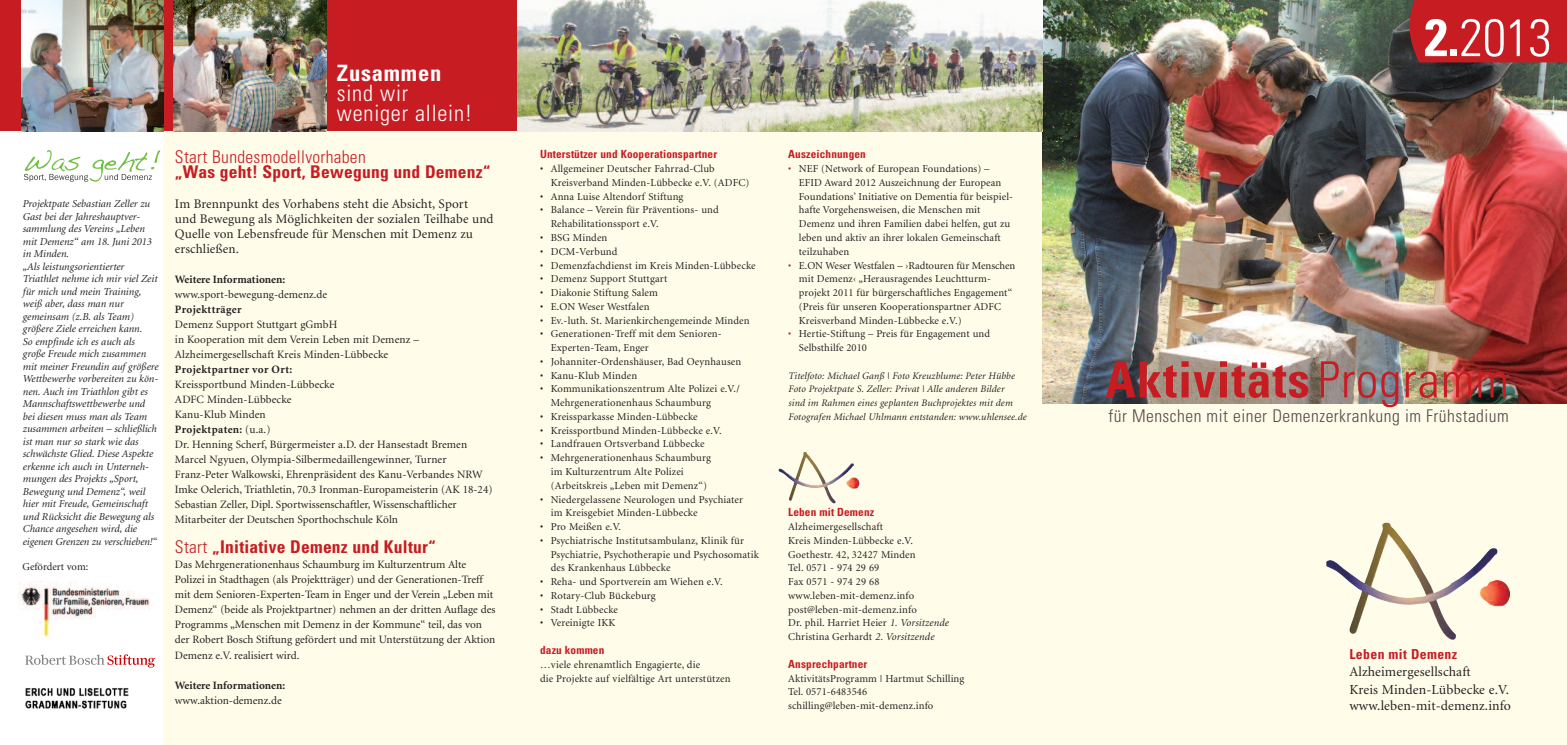
<style>
.page{position:relative;width:1567px;height:745px;background:#fff}
.page>*{position:absolute;margin:0;border:0;box-sizing:border-box;transform-origin:0 0}
.t1{font:300 condensed 52.5px "Univers";color:#fff}
.t2{font:700 condensed 50px "Univers";letter-spacing:.02em;color:#c71c22}
.t3{font:300 condensed 22.5px/20px "Univers";letter-spacing:.035em;color:#fff}
.t4{font:700 condensed 22.5px "Univers";letter-spacing:.035em;color:#fff}
.t5{font:700 condensed 17.5px "Univers";letter-spacing:.015em;color:#c71c22}
.t6{font:300 condensed 17.5px "Univers";letter-spacing:.025em;color:#574748}
.t7{font:300 condensed 17.5px "Univers";letter-spacing:.02em;color:#c71c22}
.t8{font:13.75px/17.5px "Minion";letter-spacing:.01em;color:#231f20}
.t9{font:700 condensed 13.75px "Univers";letter-spacing:.025em;color:#c71c22}
.t10{font:13.12px/15px "Minion";letter-spacing:.01em;color:#231f20}
.t11{font:11.25px/15px "Minion";color:#231f20}
.t12{font:700 condensed 11.25px "Univers";letter-spacing:.015em;color:#c71c22}
.t13{font:700 11.25px "Minion";letter-spacing:.005em;color:#231f20}
.t14{font:700 11.25px "Minion";letter-spacing:.03em;color:#231f20}
.t15{font:10.62px/13.8px "Minion";letter-spacing:.01em;color:#231f20}
.t16{font:italic 10.62px/12.5px "Minion";color:#231f20}
.t17{font:italic 10px/13.8px "Minion";letter-spacing:.015em;color:#231f20}
.s1{font-weight:700}
.s2{font-weight:300}
.s3{color:#c71c22}
.s4{font-style:italic}
</style>
<div class="page">
<div style="left:163px;top:131px;width:879px;height:613px;background:#fffdea"></div>
<img style="left:1042px;top:0;width:524px;height:404px">
<div style="left:1042px;top:404px;width:524px;height:340px;background:#fffdea"></div>
<div style="left:0;top:0;width:1042px;height:131px;background:#c71c22"></div>
<div style="left:1409px;top:0;width:157px;height:62px;background:#c71c22"></div>
<img style="left:1326px;top:522px;width:183px;height:117px">
<img style="left:778px;top:452px;width:81px;height:51px">
<img style="left:21px;top:0;width:142px;height:131px">
<img style="left:517px;top:0;width:525px;height:131px">
<svg style="left:25px;top:654px;width:130px;height:13px"></svg>
<img style="left:25px;top:688px;width:104px;height:21px">
<img style="left:19px;top:581px;width:131px;height:56px">
<img style="left:174px;top:0;width:152px;height:131px">
<svg style="left:24px;top:150px;width:136px;height:31px"></svg>
<p class="t16" style="left:23px;top:198px;width:137px">Projektpate Sebastian Zeller zu<br>Gast bei der Jahreshauptver&shy;sammlung des Vereins „Leben mit Demenz“ am 18. Juni 2013 in Minden.<br>„Als leistungsorientierter<br>Triathlet nehme ich mir viel Zeit für mich und mein Training, weiß aber, dass man nur gemeinsam (z.B. als Team) größere Ziele erreichen kann.<br>So empfinde ich es auch als große Freude mich zusammen mit meiner Freundin auf größere<br>Wettbewerbe vorbereiten zu kön&shy;nen. Auch im Triathlon gibt es<br>Mannschaftswettbewerbe und bei diesen muss man als Team zusammen arbeiten – schließlich ist man nur so stark wie das schwächste Glied. Diese Aspekte erkenne ich auch in Unterneh&shy;mungen des Projekts „Sport,<br>Bewegung und Demenz“, weil hier mit Freude, Gemeinschaft und Rücksicht die Bewegung als<br>Chance angesehen wird, die eigenen Grenzen zu verschieben!“</p>
<p class="t15" style="left:23px;top:560px;width:67px">Gefördert vom:</p>
<h3 class="t4" style="left:337px;top:65px;width:106px">Zusammen</h3>
<h3 class="t3" style="left:337px;top:85px;width:137px">sind wir weniger allein!</h3>
<h3 class="t7" style="left:175px;top:150px;width:192px">Start Bundesmodellvorhaben</h3>
<h3 class="t5" style="left:175px;top:165px;width:317px">„Was geht! Sport, Bewegung und Demenz“</h3>
<p class="t10" style="left:175px;top:197px;width:320px">Im Brennpunkt des Vorhabens steht die Absicht, Sport<br>und Bewegung als Möglichkeiten der sozialen Teilhabe und Quelle von Lebensfreude für Menschen mit Demenz zu erschließen.</p>
<p class="t13" style="left:175px;top:275px;width:112px">Weitere Informationen:</p>
<p class="t11" style="left:175px;top:288px;width:154px">www.sport-bewegung-demenz.de</p>
<p class="t14" style="left:175px;top:305px;width:68px">Projektträger</p>
<p class="t11" style="left:175px;top:318px;width:245px">Demenz Support Stuttgart gGmbH<br>in Kooperation mit dem Verein Leben mit Demenz –<br>Alzheimergesellschaft Kreis Minden-Lübbecke</p>
<p class="t14" style="left:175px;top:365px;width:119px">Projektpartner vor Ort:</p>
<p class="t11" style="left:175px;top:378px;width:319px">Kreissportbund Minden-Lübbecke<br>ADFC Minden-Lübbecke<br>Kanu-Klub Minden<br><span class="s1">Projektpaten:</span> (u.a.)<br>Dr. Henning Scherf, Bürgermeister a.D. der Hansestadt Bremen Marcel Ngyuen, Olympia-Silbermedaillengewinner, Turner Franz-Peter Walkowski, Ehrenpräsident des Kanu-Verbandes NRW Imke Oelerich, Triathletin, 70.3 Ironman-Europameisterin (AK 18-24)<br>Sebastian Zeller, Dipl. Sportwissenschaftler, Wissenschaftlicher Mitarbeiter der Deutschen Sporthochschule Köln</p>
<h3 class="t5" style="left:175px;top:540px;width:262px"><span class="s2">Start</span> „Initiative Demenz und Kultur“</h3>
<p class="t11" style="left:175px;top:558px;width:322px">Das Mehrgenerationenhaus Schaumburg im Kulturzentrum Alte Polizei in Stadthagen (als Projektträger) und der Generationen-Treff mit dem Senioren-Experten-Team in Enger und der Verein „Leben mit Demenz“ (beide als Projektpartner) nehmen an der dritten Auflage des Programms „Menschen mit Demenz in der Kommune“ teil, das von der Robert Bosch Stiftung gefördert und mit Unterstützung der Aktion Demenz e.V. realisiert wird.</p>
<p class="t13" style="left:175px;top:680px;width:112px">Weitere Informationen:</p>
<p class="t11" style="left:175px;top:693px;width:108px">www.aktion-demenz.de</p>
<p class="t12" style="left:540px;top:150px;width:178px">Unterstützer und Kooperationspartner</p>
<p class="t15" style="left:550px;top:163px;width:200px;text-indent:-11px">• Allgemeiner Deutscher Fahrrad-Club<br>Kreisverband Minden-Lübbecke e.V. (ADFC)</p>
<p class="t15" style="left:540px;top:190px;width:145px">• Anna Luise Altendorf Stiftung</p>
<p class="t15" style="left:550px;top:204px;width:170px;text-indent:-11px">• Balance – Verein für Präventions- und<br>Rehabilitationssport e.V.</p>
<p class="t15" style="left:540px;top:231px;width:69px">• BSG Minden</p>
<p class="t15" style="left:540px;top:245px;width:79px">• DCM-Verbund</p>
<p class="t15" style="left:540px;top:259px;width:217px">• Demenzfachdienst im Kreis Minden-Lübbecke</p>
<p class="t15" style="left:540px;top:273px;width:129px">• Demenz Support Stuttgart</p>
<p class="t15" style="left:540px;top:286px;width:119px">• Diakonie Stiftung Salem</p>
<p class="t15" style="left:540px;top:300px;width:111px">• E.ON Weser Westfalen</p>
<p class="t15" style="left:540px;top:314px;width:211px">• Ev.-luth. St. Marienkirchengemeinde Minden</p>
<p class="t15" style="left:550px;top:328px;width:172px;text-indent:-11px">• Generationen-Treff mit dem Senioren-<br>Experten-Team, Enger</p>
<p class="t15" style="left:540px;top:355px;width:203px">• Johanniter-Ordenshäuser, Bad Oeynhausen</p>
<p class="t15" style="left:540px;top:369px;width:98px">• Kanu-Klub Minden</p>
<p class="t15" style="left:550px;top:383px;width:190px;text-indent:-11px">• Kommunikationszentrum Alte Polizei e.V./<br>Mehrgenerationenhaus Schaumburg</p>
<p class="t15" style="left:540px;top:410px;width:159px">• Kreissparkasse Minden-Lübbecke</p>
<p class="t15" style="left:540px;top:424px;width:183px">• Kreissportbund Minden-Lübbecke e.V.</p>
<p class="t15" style="left:540px;top:438px;width:166px">• Landfrauen Ortsverband Lübbecke</p>
<p class="t15" style="left:550px;top:451px;width:162px;text-indent:-11px">• Mehrgenerationenhaus Schaumburg im Kulturzentrum Alte Polizei (Arbeitskreis „Leben mit Demenz“)</p>
<p class="t15" style="left:550px;top:493px;width:194px;text-indent:-11px">• Niedergelassene Neurologen und Psychiater im Kreisgebiet Minden-Lübbecke</p>
<p class="t15" style="left:540px;top:520px;width:83px">• Pro Meißen e.V.</p>
<p class="t15" style="left:550px;top:534px;width:210px;text-indent:-11px">• Psychiatrische Institutsambulanz, Klinik für<br>Psychiatrie, Psychotherapie und Psychosomatik des Krankenhaus Lübbecke</p>
<p class="t15" style="left:540px;top:575px;width:184px">• Reha- und Sportverein am Wiehen e.V.</p>
<p class="t15" style="left:540px;top:589px;width:117px">• Rotary-Club Bückeburg</p>
<p class="t15" style="left:540px;top:603px;width:79px">• Stadt Lübbecke</p>
<p class="t15" style="left:540px;top:616px;width:77px">• Vereinigte IKK</p>
<p class="t12" style="left:540px;top:645px;width:66px">dazu kommen</p>
<p class="t15" style="left:540px;top:658px;width:192px">…viele ehrenamtlich Engagierte, die<br>die Projekte auf vielfältige Art unterstützen</p>
<p class="t12" style="left:788px;top:150px;width:79px">Auszeichnungen</p>
<p class="t15" style="left:798px;top:163px;width:216px;text-indent:-11px"><span class="s3">•</span> NEF (Network of European Foundations) – EFID Award 2012 Auszeichnung der European Foundations’ Initiative on Dementia für beispiel&shy;hafte Vorgehensweisen, die Menschen mit Demenz und ihren Familien dabei helfen, gut zu leben und aktiv an ihrer lokalen Gemeinschaft teilzuhaben</p>
<p class="t15" style="left:798px;top:259px;width:218px;text-indent:-11px"><span class="s3">•</span> E.ON Weser Westfalen – ›Radtouren für Menschen mit Demenz‹ „Herausragendes Leuchtturm&shy;projekt 2011 für bürgerschaftliches Engagement“ (Preis für unseren Kooperationspartner ADFC Kreisverband Minden-Lübbecke e.V.)</p>
<p class="t15" style="left:798px;top:328px;width:193px;text-indent:-11px"><span class="s3">•</span> Hertie-Stiftung – Preis für Engagement und<br>Selbsthilfe 2010</p>
<p class="t17" style="left:788px;top:369px;width:240px">Titelfoto: Michael Ganß | Foto Kreuzblume: Peter Hübbe Foto Projektpate S. Zeller: Privat | Alle anderen Bilder<br>sind im Rahmen eines geplanten Buchprojektes mit dem Fotografen Michael Uhlmann entstanden: www.uhlensee.de</p>
<p class="t12" style="left:788px;top:508px;width:87px">Leben mit Demenz</p>
<p class="t15" style="left:788px;top:520px;width:162px">Alzheimergesellschaft<br>Kreis Minden-Lübbecke e.V.<br>Goethestr. 42, 32427 Minden<br>Tel. 0571 - 974 29 69<br>Fax 0571 - 974 29 68 www.leben-mit-demenz.info post@leben-mit-demenz.info<br>Dr. phil. Harriet Heier <span class="s4">1. Vorsitzende<br></span>Christina Gerhardt <span class="s4">2. Vorsitzende</span></p>
<p class="t12" style="left:788px;top:659px;width:80px">Ansprechpartner</p>
<p class="t15" style="left:788px;top:671px;width:177px">AktivitätsProgramm | Hartmut Schilling<br>Tel. 0571-6483546 schilling@leben-mit-demenz.info</p>
<h1 class="t1" style="left:1424px;top:18px;width:129px"><span class="s1">2.</span>2013</h1>
<h2 class="t2" style="left:1105px;top:361px;width:405px">Aktivitäts <span class="s2">Programm</span></h2>
<h3 class="t6" style="left:1108px;top:409px;width:402px">für Menschen mit einer Demenzerkrankung im Frühstadium</h3>
<p class="t9" style="left:1349px;top:648px;width:109px">Leben mit Demenz</p>
<p class="t8" style="left:1349px;top:664px;width:161px">Alzheimergesellschaft<br>Kreis Minden-Lübbecke e.V.</p>
<p class="t8" style="left:1349px;top:697px;width:163px">www.leben-mit-demenz.info</p>
</div>
